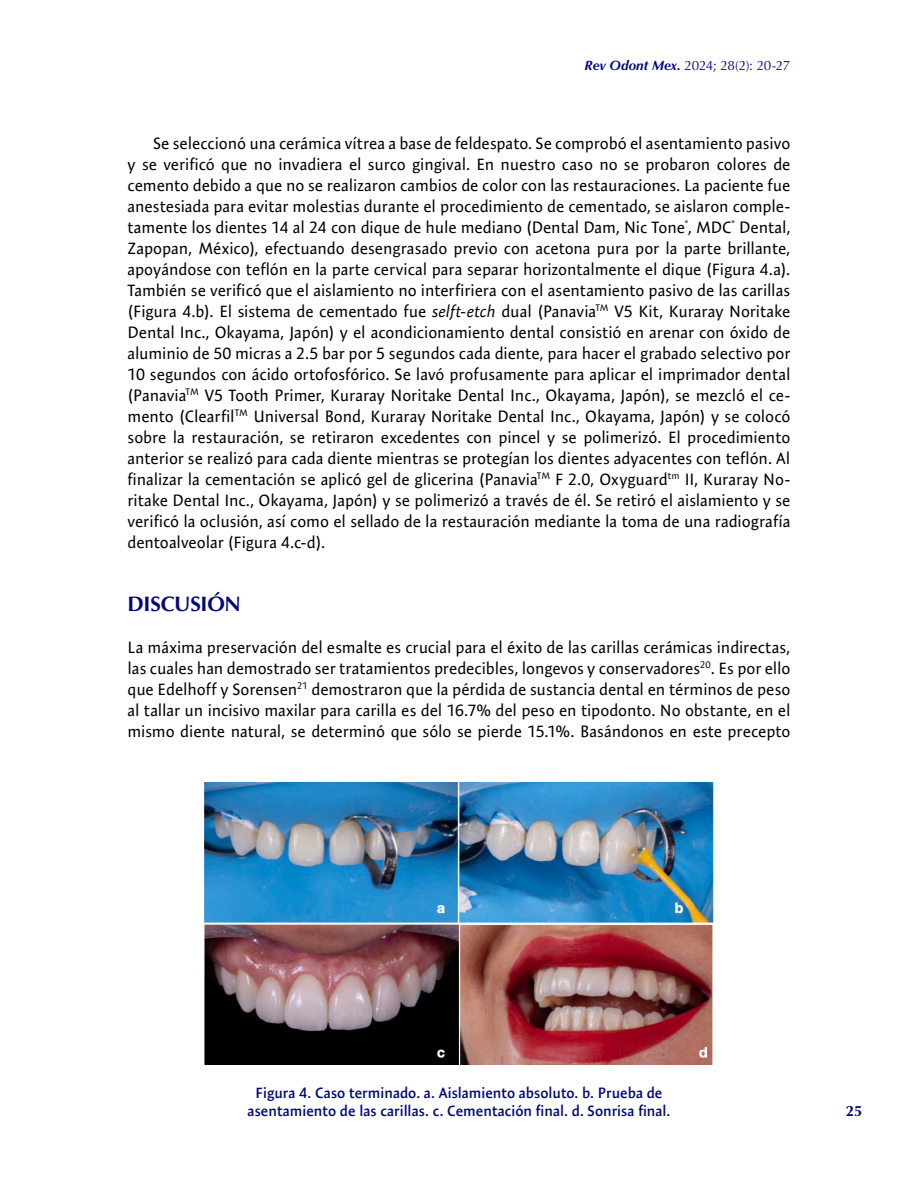
<style>
.page{position:relative;width:918px;height:1188px;background:#fff}
.page>*{position:absolute;margin:0;border:0;box-sizing:border-box;transform-origin:0 0}
.titulo_1{font:700 21px "Optima";letter-spacing:-.01em;color:#00077c}
.texto{font:16.5px/21px "Expo Sans Pro";letter-spacing:-.005em;color:#000;text-align:justify}
.texto_ss{font:16.5px/21px "Expo Sans Pro";letter-spacing:-.005em;color:#000;text-align:justify}
.pie_de_figura{font:600 15px/18px "Expo Sans Pro";letter-spacing:.005em;color:#00077c;text-align:center}
.t1{font:700 15px "Optima";color:#00077c}
.t2{font:13.5px "Optima";letter-spacing:-.03em;color:#00077c}
.s1{font-weight:700;font-style:italic}
.s2{font-style:italic}
</style>
<div class="page">
<img style="left:204px;top:783px;width:510px;height:281px">
<p class="t2" style="left:585px;top:58px;width:207px"><span class="s1">Rev Odont Mex.</span> 2024; 28(2): 20-27</p>
<p class="texto" style="left:128px;top:132px;width:664px;text-indent:26px">Se seleccionó una cerámica vítrea a base de feldespato. Se comprobó el asentamiento pasivo y se verificó que no invadiera el surco gingival. En nuestro caso no se probaron colores de cemento debido a que no se realizaron cambios de color con las restauraciones. La paciente fue anestesiada para evitar molestias durante el procedimiento de cementado, se aislaron comple&shy;tamente los dientes 14 al 24 con dique de hule mediano (Dental Dam, Nic Tone<sup>®</sup>, MDC<sup>®</sup> Dental, Zapopan, México), efectuando desengrasado previo con acetona pura por la parte brillante, apoyándose con teflón en la parte cervical para separar horizontalmente el dique (Figura 4.a).<br>También se verificó que el aislamiento no interfiriera con el asentamiento pasivo de las carillas (Figura 4.b). El sistema de cementado fue <span class="s2">selft-etch</span> dual (Panavia<sup>TM</sup> V5 Kit, Kuraray Noritake Dental Inc., Okayama, Japón) y el acondicionamiento dental consistió en arenar con óxido de aluminio de 50 micras a 2.5 bar por 5 segundos cada diente, para hacer el grabado selectivo por 10 segundos con ácido ortofosfórico. Se lavó profusamente para aplicar el imprimador dental (Panavia<sup>TM</sup> V5 Tooth Primer, Kuraray Noritake Dental Inc., Okayama, Japón), se mezcló el ce&shy;mento (Clearfil<sup>TM</sup> Universal Bond, Kuraray Noritake Dental Inc., Okayama, Japón) y se colocó sobre la restauración, se retiraron excedentes con pincel y se polimerizó. El procedimiento anterior se realizó para cada diente mientras se protegían los dientes adyacentes con teflón. Al finalizar la cementación se aplicó gel de glicerina (Panavia<sup>TM</sup> F 2.0, Oxyguard<sup>tm</sup> II, Kuraray No&shy;ritake Dental Inc., Okayama, Japón) y se polimerizó a través de él. Se retiró el aislamiento y se verificó la oclusión, así como el sellado de la restauración mediante la toma de una radiografía dentoalveolar (Figura 4.c-d).</p>
<p class="titulo_1" style="left:128px;top:591px;width:115px">DISCUSIÓN</p>
<p class="texto_ss" style="left:128px;top:636px;width:664px">La máxima preservación del esmalte es crucial para el éxito de las carillas cerámicas indirectas, las cuales han demostrado ser tratamientos predecibles, longevos y conservadores<sup>20</sup>. Es por ello que Edelhoff y Sorensen<sup>21</sup> demostraron que la pérdida de sustancia dental en términos de peso al tallar un incisivo maxilar para carilla es del 16.7% del peso en tipodonto. No obstante, en el mismo diente natural, se determinó que sólo se pierde 15.1%. Basándonos en este precepto</p>
<p class="pie_de_figura" style="left:248px;top:1083px;width:424px">Figura 4. Caso terminado. a. Aislamiento absoluto. b. Prueba de asentamiento de las carillas. c. Cementación final. d. Sonrisa final.</p>
<p class="t1" style="left:846px;top:1102px;width:18px">25</p>
</div>
